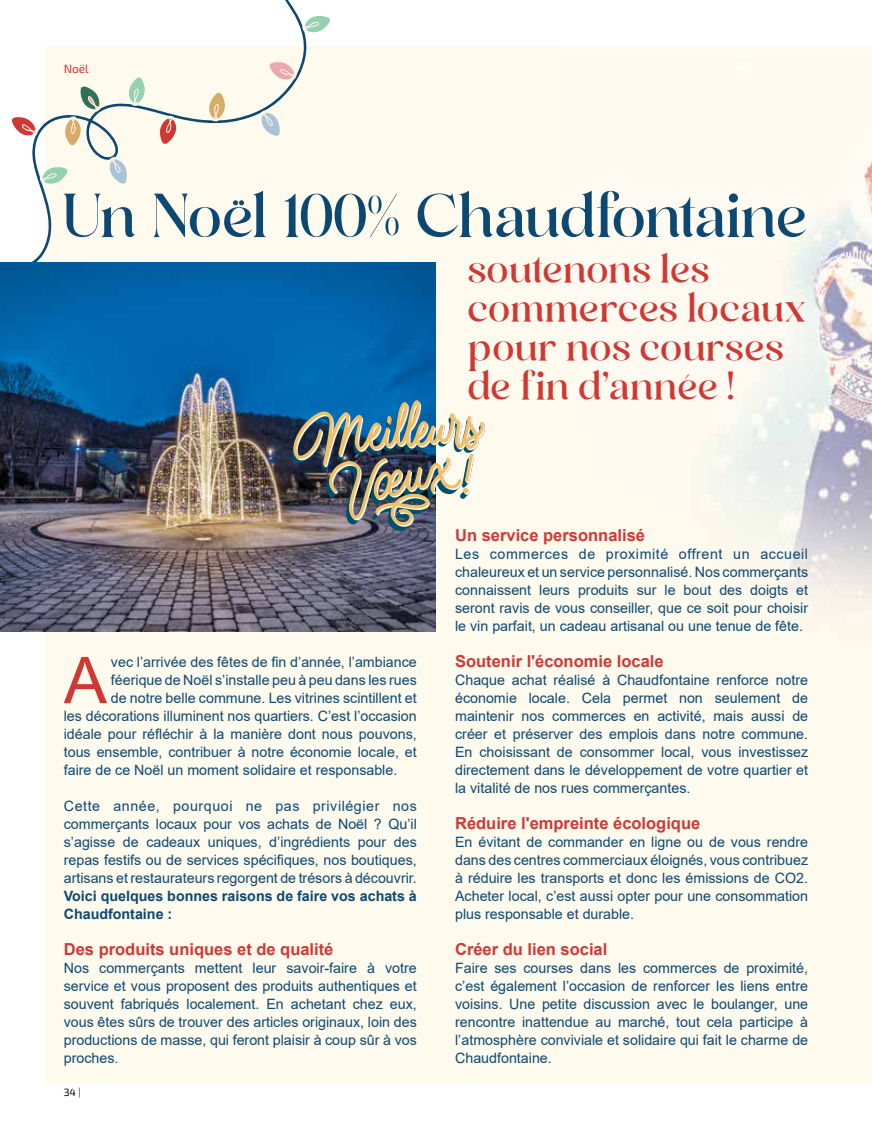
<style>
.page{position:relative;width:872px;height:1127px;background:#fff}
.page>*{position:absolute;margin:0;border:0;box-sizing:border-box;transform-origin:0 0}
.t1{font:64.5px "Arial";color:#d03834}
.t2{font:51px "Andora Modern Serif";color:#0c4871}
.t3{font:33px/39px "Andora Modern Serif";letter-spacing:.02em;color:#d03834}
.t4{font:700 16.5px "Arial";color:#d03834}
.t5{font:14.25px/18px "Arial";color:#0c4871;text-align:justify}
.t6{font:700 14.25px/18px "Arial";color:#0c4871}
.t7{font:12px "Exo 2";color:#d03834}
.t8{font:10.5px "Exo 2";color:#000}
.s1{font-family:"Linux Libertine G"}
</style>
<div class="page">
<div style="left:45px;top:46px;width:827px;height:1037px;background:#fefaee"></div>
<svg style="left:8px;top:0;width:299px;height:263px;fill:#fefaee"></svg>
<svg style="left:129px;top:77px;width:16px;height:29px"></svg>
<svg style="left:260px;top:110px;width:20px;height:26px"></svg>
<svg style="left:270px;top:62px;width:27px;height:18px"></svg>
<svg style="left:109px;top:157px;width:18px;height:27px"></svg>
<svg style="left:160px;top:116px;width:16px;height:28px"></svg>
<svg style="left:302px;top:16px;width:28px;height:17px"></svg>
<svg style="left:65px;top:87px;width:36px;height:59px;background:#cacebe"></svg>
<svg style="left:11px;top:117px;width:27px;height:19px"></svg>
<svg style="left:40px;top:167px;width:28px;height:17px"></svg>
<svg style="left:209px;top:93px;width:16px;height:28px"></svg>
<img style="left:0;top:263px;width:436px;height:368px">
<img style="left:292px;top:400px;width:194px;height:131px">
<p class="t7" style="left:64px;top:62px;width:26px">Noël</p>
<h2 class="t2" style="left:64px;top:179px;width:746px">Un Noël 100% Chaudfontaine</h2>
<h3 class="t3" style="left:469px;top:246px;width:339px">soutenons les commerces locaux pour nos courses de fin d'année !</h3>
<h1 class="t1" style="left:64px;top:636px;width:45px">A</h1>
<p class="t5" style="left:111px;top:653px;width:307px">vec l’arrivée des fêtes de fin d’année, l’ambiance</p>
<p class="t5" style="left:111px;top:671px;width:307px">féerique de Noël s’installe peu à peu dans les rues</p>
<p class="t5" style="left:111px;top:689px;width:307px">de notre belle commune. Les vitrines scintillent et</p>
<p class="t5" style="left:64px;top:707px;width:354px">les décorations illuminent nos quartiers. C’est l’occasion</p>
<p class="t5" style="left:64px;top:725px;width:354px">idéale pour réfléchir à la manière dont nous pouvons,</p>
<p class="t5" style="left:64px;top:743px;width:354px">tous ensemble, contribuer à notre économie locale, et</p>
<p class="t5" style="left:64px;top:761px;width:335px">faire de ce Noël un moment solidaire et responsable.</p>
<p class="t5" style="left:64px;top:797px;width:354px">Cette année, pourquoi ne pas privilégier nos commerçants locaux pour vos achats de Noël ? Qu’il s’agisse de cadeaux uniques, d’ingrédients pour des repas festifs ou de services spécifiques, nos boutiques, artisans et restaurateurs regorgent de trésors à découvrir.</p>
<p class="t6" style="left:64px;top:887px;width:354px">Voici quelques bonnes raisons de faire vos achats à<br>Chaudfontaine :</p>
<p class="t4" style="left:64px;top:938px;width:271px">Des produits uniques et de qualité</p>
<p class="t5" style="left:64px;top:959px;width:354px">Nos commerçants mettent leur savoir-faire à votre service et vous proposent des produits authentiques et souvent fabriqués localement. En achetant chez eux, vous êtes sûrs de trouver des articles originaux, loin des productions de masse, qui feront plaisir à coup sûr à vos proches.</p>
<p class="t8" style="left:64px;top:1086px;width:18px">34<span class="s1">|</span></p>
<p class="t4" style="left:455px;top:524px;width:191px">Un service personnalisé</p>
<p class="t5" style="left:455px;top:545px;width:354px">Les commerces de proximité offrent un accueil chaleureux et un service personnalisé. Nos commerçants connaissent leurs produits sur le bout des doigts et seront ravis de vous conseiller, que ce soit pour choisir le vin parfait, un cadeau artisanal ou une tenue de fête.</p>
<p class="t4" style="left:455px;top:650px;width:210px">Soutenir l'économie locale</p>
<p class="t5" style="left:455px;top:671px;width:354px">Chaque achat réalisé à Chaudfontaine renforce notre économie locale. Cela permet non seulement de maintenir nos commerces en activité, mais aussi de créer et préserver des emplois dans notre commune.<br>En choisissant de consommer local, vous investissez directement dans le développement de votre quartier et la vitalité de nos rues commerçantes.</p>
<p class="t4" style="left:455px;top:812px;width:247px">Réduire l'empreinte écologique</p>
<p class="t5" style="left:455px;top:833px;width:354px">En évitant de commander en ligne ou de vous rendre dans des centres commerciaux éloignés, vous contribuez à réduire les transports et donc les émissions de CO2.<br>Acheter local, c’est aussi opter pour une consommation plus responsable et durable.</p>
<p class="t4" style="left:455px;top:938px;width:154px">Créer du lien social</p>
<p class="t5" style="left:455px;top:959px;width:354px">Faire ses courses dans les commerces de proximité, c’est également l’occasion de renforcer les liens entre voisins. Une petite discussion avec le boulanger, une rencontre inattendue au marché, tout cela participe à l’atmosphère conviviale et solidaire qui fait le charme de Chaudfontaine.</p>
</div>
